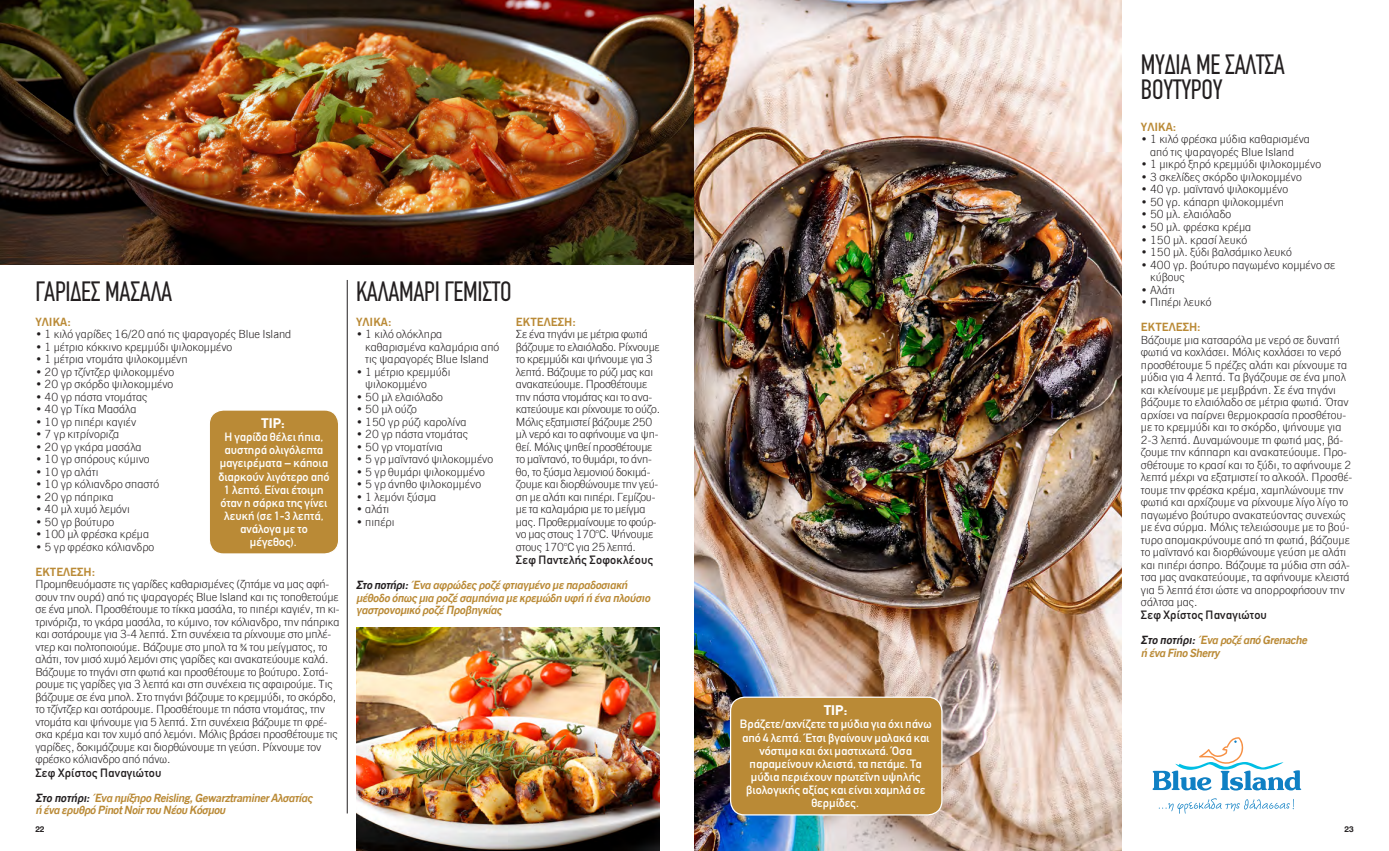
<style>
.page{position:relative;width:1389px;height:851px;background:#fff}
.page>*{position:absolute;margin:0;border:0;box-sizing:border-box;transform-origin:0 0}
.K_ÓÔÓÈÎ{font:condensed 27.5px/25px "CF Din";letter-spacing:-.01em;color:#231f20}
.keimeno{font:700 13.75px "CF Din";letter-spacing:.01em;color:#fff}
.keimeno-2{font:11.88px/13.1px "CF Din";color:#fff;text-align:center}
.keimeno-3{font:11.88px "CF Din";letter-spacing:.02em;color:#231f20}
.keimeno-4{font:300 11.25px/12.5px "C Dsans 01";color:#231f20}
.keimeno-5{font:300 11.25px/12.5px "C Dsans 01";letter-spacing:-.02em;color:#231f20}
.keimeno-6{font:italic 600 11.25px/12.5px "C Dsans 04";color:#ba8a36}
.keimeno-7{font:600 11.25px "C Dsans 04";color:#ba8a36}
.t1{font:700 8.75px "Helvetica Neue Greek";color:#231f20}
.s1{font-family:"Calibri"}
.s2{color:#231f20}
</style>
<div class="page">
<img style="left:0;top:0;width:694px;height:264px">
<div style="left:209px;top:410px;width:130px;height:144px;background:#ba8a36;border-radius:14px"></div>
<div style="left:209px;top:409px;width:130px;height:145px;border:1px solid #fff;border-radius:14px"></div>
<hr style="left:347px;top:280px;width:1px;height:533px;background:#231f20">
<img style="left:356px;top:627px;width:303px;height:223px">
<img style="left:694px;top:0;width:427px;height:850px">
<div style="left:731px;top:697px;width:211px;height:117px;background:#ba8a36;border-radius:14px"></div>
<div style="left:730px;top:696px;width:213px;height:119px;border:1px solid #fff;border-radius:14px"></div>
<svg style="left:1159px;top:798px;width:135px;height:15px"></svg>
<svg style="left:1153px;top:737px;width:148px;height:53px"></svg>
<p class="K_ÓÔÓÈÎ" style="left:35px;top:279px;width:138px">ΓΑΡΊΔΕΣ ΜΑΣΆΛΑ</p>
<p class="keimeno-7" style="left:35px;top:315px;width:37px">ΥΛΙΚΆ:</p>
<p class="keimeno-4" style="left:35px;top:328px;width:257px">• 1 κιλό γαρίδες 16/20 από τις ψαραγορές Blue Island</p>
<p class="keimeno-4" style="left:35px;top:340px;width:198px">• 1 μέτριο κόκκινο κρεμμύδι ψιλοκομμένο</p>
<p class="keimeno-4" style="left:35px;top:353px;width:154px">• 1 μέτρια ντομάτα ψιλοκομμένη</p>
<p class="keimeno-4" style="left:35px;top:365px;width:140px">• 20 γρ τζίντζερ ψιλοκομμένο</p>
<p class="keimeno-4" style="left:35px;top:378px;width:139px">• 20 γρ σκόρδο ψιλοκομμένο</p>
<p class="keimeno-4" style="left:35px;top:390px;width:113px">• 40 γρ πάστα ντομάτας</p>
<p class="keimeno-4" style="left:35px;top:403px;width:103px">• 40 γρ Τίκα Μασάλα</p>
<p class="keimeno-4" style="left:35px;top:415px;width:102px">• 10 γρ πιπέρι καγιέν</p>
<p class="keimeno-4" style="left:35px;top:428px;width:85px">• 7 γρ κιτρίνοριζα</p>
<p class="keimeno-4" style="left:35px;top:440px;width:108px">• 20 γρ γκάρα μασάλα</p>
<p class="keimeno-4" style="left:35px;top:453px;width:116px">• 10 γρ σπόρους κύμινο</p>
<p class="keimeno-4" style="left:35px;top:465px;width:65px">• 10 γρ αλάτι</p>
<p class="keimeno-4" style="left:35px;top:478px;width:125px">• 10 γρ κόλιανδρο σπαστό</p>
<p class="keimeno-4" style="left:35px;top:490px;width:80px">• 20 γρ πάπρικα</p>
<p class="keimeno-4" style="left:35px;top:503px;width:96px">• 40 μλ χυμό λεμόνι</p>
<p class="keimeno-4" style="left:35px;top:515px;width:80px">• 50 γρ βούτυρο</p>
<p class="keimeno-4" style="left:35px;top:528px;width:115px">• 100 μλ φρέσκα κρέμα</p>
<p class="keimeno-4" style="left:35px;top:540px;width:120px">• 5 γρ φρέσκο κόλιανδρο</p>
<p class="keimeno-7" style="left:35px;top:565px;width:62px">ΕΚΤΈΛΕΣΗ:</p>
<p class="keimeno-4" style="left:35px;top:578px;width:306px">Προμηθευόμαστε τις γαρίδες καθαρισμένες (ζητάμε να μας αφή&shy;σουν την ουρά) από τις ψαραγορές Blue Island και τις τοποθετούμε σε ένα μπολ. Προσθέτουμε το τίκκα μασάλα, το πιπέρι καγιέν, τη κι&shy;τρινόριζα, το γκάρα μασάλα, το κύμινο, τον κόλιανδρο, την πάπρικα και σοτάρουμε για 3-4 λεπτά. Στη συνέχεια τα ρίχνουμε στο μπλέ&shy;ντερ και πολτοποιούμε. Βάζουμε στο μπολ τα <span class="s1">¾</span> του μείγματος, το αλάτι, τον μισό χυμό λεμόνι στις γαρίδες και ανακατεύουμε καλά.<br>Βάζουμε το τηγάνι στη φωτιά και προσθέτουμε το βούτυρο. Σοτά&shy;ρουμε τις γαρίδες για 3 λεπτά και στη συνέχεια τις αφαιρούμε. Τις βάζουμε σε ένα μπολ. Στο τηγάνι βάζουμε το κρεμμύδι, το σκόρδο, το τζίντζερ και σοτάρουμε. Προσθέτουμε τη πάστα ντομάτας, την ντομάτα και ψήνουμε για 5 λεπτά. Στη συνέχεια βάζουμε τη φρέ&shy;σκα κρέμα και τον χυμό από λεμόνι. Μόλις βράσει προσθέτουμε τις γαρίδες, δοκιμάζουμε και διορθώνουμε τη γεύση. Ρίχνουμε τον φρέσκο κόλιανδρο από πάνω.</p>
<p class="keimeno-3" style="left:35px;top:765px;width:128px">Σεφ Χρίστος Παναγιώτου</p>
<p class="keimeno-6" style="left:35px;top:791px;width:281px"><span class="s2">Στο ποτήρι:</span>Ένα ημίξηρο Reisling,GewarztraminerΑλσατίας ή ένα ερυθρό PinotNoirτου Νέου Κόσμου</p>
<p class="keimeno" style="left:262px;top:415px;width:25px">TIP:</p>
<p class="keimeno-2" style="left:218px;top:430px;width:113px">Η γαρίδα θέλει ήπια, αυστηρά ολιγόλεπτα μαγειρέματα – κάποια διαρκούν λιγότερο από<br>1 λεπτό. Είναι έτοιμη όταν η σάρκα της γίνει λευκή (σε 1-3 λεπτά, ανάλογα με το μέγεθος).</p>
<p class="K_ÓÔÓÈÎ" style="left:356px;top:279px;width:155px">ΚΑΛΑΜΆΡΙ ΓΕΜΙΣΤΌ</p>
<p class="keimeno-7" style="left:356px;top:315px;width:37px">ΥΛΙΚΆ:</p>
<p class="keimeno-4" style="left:365px;top:328px;width:136px;text-indent:-9px">• 1 κιλό ολόκληρα καθαρισμένα καλαμάρια από τις ψαραγορές Blue Island</p>
<p class="keimeno-4" style="left:365px;top:365px;width:87px;text-indent:-9px">• 1 μέτριο κρεμμύδι ψιλοκομμένο</p>
<p class="keimeno-4" style="left:356px;top:390px;width:88px">• 50 μλ ελαιόλαδο</p>
<p class="keimeno-4" style="left:356px;top:403px;width:62px">• 50 μλ ούζο</p>
<p class="keimeno-4" style="left:356px;top:415px;width:112px">• 150 γρ ρύζι καρολίνα</p>
<p class="keimeno-4" style="left:356px;top:428px;width:113px">• 20 γρ πάστα ντομάτας</p>
<p class="keimeno-4" style="left:356px;top:440px;width:88px">• 50 γρ ντοματίνια</p>
<p class="keimeno-4" style="left:356px;top:453px;width:138px">• 5 γρ μαϊντανό ψιλοκομμένο</p>
<p class="keimeno-4" style="left:356px;top:465px;width:130px">• 5 γρ θυμάρι ψιλοκομμένο</p>
<p class="keimeno-4" style="left:356px;top:478px;width:126px">• 5 γρ άνηθο ψιλοκομμένο</p>
<p class="keimeno-4" style="left:356px;top:490px;width:82px">• 1 λεμόνι ξύσμα</p>
<p class="keimeno-4" style="left:356px;top:503px;width:35px">• αλάτι</p>
<p class="keimeno-4" style="left:356px;top:515px;width:40px">• πιπέρι</p>
<p class="keimeno-7" style="left:516px;top:315px;width:62px">ΕΚΤΈΛΕΣΗ:</p>
<p class="keimeno-5" style="left:516px;top:328px;width:146px">Σε ένα τηγάνι με μέτρια φωτιά βάζουμε το ελαιόλαδο. Ρίχνουμε το κρεμμύδι και ψήνουμε για 3 λεπτά. Βάζουμε το ρύζι μας και ανακατεύουμε. Προσθέτουμε την πάστα ντομάτας και το ανα&shy;κατεύουμε και ρίχνουμε το ούζο.<br>Μόλις εξατμιστεί βάζουμε 250 μλ νερό και το αφήνουμε να ψη&shy;θεί. Μόλις ψηθεί προσθέτουμε το μαϊντανό, το θυμάρι, το άνη&shy;θο, το ξύσμα λεμονιού δοκιμά&shy;ζουμε και διορθώνουμε την γεύ&shy;ση με αλάτι και πιπέρι. Γεμίζου&shy;με τα καλαμάρια με το μείγμα μας. Προθερμαίνουμε το φούρ&shy;νο μας στοuς 170°C. Ψήνουμε στους 170°C για 25 λεπτά.</p>
<p class="keimeno-3" style="left:516px;top:553px;width:139px">Σεφ Παντελής Σοφοκλέους</p>
<p class="keimeno-6" style="left:356px;top:578px;width:298px"><span class="s2">Στο ποτήρι:</span>Ένα αφρώδες ροζέ φτιαγμένο με παραδοσιακή μέθοδο όπως μια ροζέ σαμπάνια με κρεμώδη υφή ή ένα πλούσιο γαστρονομικό ροζέ Προβηγκίας</p>
<p class="keimeno" style="left:824px;top:702px;width:25px">TIP:</p>
<p class="keimeno-2" style="left:740px;top:717px;width:193px">Βράζετε/αχνίζετε τα μύδια για όχι πάνω από 4 λεπτά. Έτσι βγαίνουν μαλακά και νόστιμα και όχι μαστιχωτά. Όσα παραμείνουν κλειστά, τα πετάμε. Τα μύδια περιέχουν πρωτεΐνη υψηλής βιολογικής αξίας και είναι χαμηλά σε θερμίδες.</p>
<p class="K_ÓÔÓÈÎ" style="left:1141px;top:52px;width:145px">ΜΎΔΙΑ ΜΕ ΣΆΛΤΣΑ<br>ΒΟΥΤΎΡΟΥ</p>
<p class="keimeno-7" style="left:1141px;top:120px;width:37px">ΥΛΙΚΆ:</p>
<p class="keimeno-4" style="left:1141px;top:133px;width:171px;text-align:center">• 1 κιλό φρέσκα μύδια καθαρισμένα από τις ψαραγορές Blue Island</p>
<p class="keimeno-4" style="left:1141px;top:158px;width:182px">• 1 μικρό ξηρό κρεμμύδι ψιλοκομμένο</p>
<p class="keimeno-4" style="left:1141px;top:171px;width:162px">• 3 σκελίδες σκόρδο ψιλοκομμένο</p>
<p class="keimeno-4" style="left:1141px;top:183px;width:149px">• 40 γρ. μαϊντανό ψιλοκομμένο</p>
<p class="keimeno-4" style="left:1141px;top:196px;width:145px">• 50 γρ. κάπαρη ψιλοκομμένη</p>
<p class="keimeno-4" style="left:1141px;top:208px;width:92px">• 50 μλ. ελαιόλαδο</p>
<p class="keimeno-4" style="left:1141px;top:221px;width:112px">• 50 μλ. φρέσκα κρέμα</p>
<p class="keimeno-4" style="left:1141px;top:233px;width:108px">• 150 μλ. κρασί λευκό</p>
<p class="keimeno-4" style="left:1141px;top:246px;width:152px">• 150 μλ. ξύδι βαλσάμικο λευκό</p>
<p class="keimeno-4" style="left:1150px;top:258px;width:187px;text-indent:-9px">• 400 γρ. βούτυρο παγωμένο κομμένο σε κύβους</p>
<p class="keimeno-4" style="left:1141px;top:283px;width:35px">• Αλάτι</p>
<p class="keimeno-4" style="left:1141px;top:296px;width:72px">• Πιπέρι λευκό</p>
<p class="keimeno-7" style="left:1141px;top:320px;width:62px">ΕΚΤΈΛΕΣΗ:</p>
<p class="keimeno-4" style="left:1141px;top:333px;width:213px">Βάζουμε μια κατσαρόλα με νερό σε δυνατή φωτιά να κοχλάσει. Μόλις κοχλάσει το νερό προσθέτουμε 5 πρέζες αλάτι και ρίχνουμε τα μύδια για 4 λεπτά. Τα βγάζουμε σε ένα μπολ και κλείνουμε με μεμβράνη. Σε ένα τηγάνι βάζουμε το ελαιόλαδο σε μέτρια φωτιά. Όταν αρχίσει να παίρνει θερμοκρασία προσθέτου&shy;με το κρεμμύδι και το σκόρδο, ψήνουμε για 2-3 λεπτά. Δυναμώνουμε τη φωτιά μας, βά&shy;ζουμε την κάππαρη και ανακατεύουμε. Προ&shy;σθέτουμε το κρασί και το ξύδι, το αφήνουμε 2 λεπτά μέχρι να εξατμιστεί το αλκοόλ. Προσθέ&shy;τουμε την φρέσκα κρέμα, χαμηλώνουμε την φωτιά και αρχίζουμε να ρίχνουμε λίγο λίγο το παγωμένο βούτυρο ανακατεύοντας συνεχώς με ένα σύρμα. Μόλις τελειώσουμε με το βού&shy;τυρο απομακρύνουμε από τη φωτιά, βάζουμε το μαϊντανό και διορθώνουμε γεύση με αλάτι και πιπέρι άσπρο. Βάζουμε τα μύδια στη σάλ&shy;τσα μας ανακατεύουμε, τα αφήνουμε κλειστά για 5 λεπτά έτσι ώστε να απορροφήσουν την σάλτσα μας.</p>
<p class="keimeno-3" style="left:1141px;top:608px;width:128px">Σεφ Χρίστος Παναγιώτου</p>
<p class="keimeno-6" style="left:1141px;top:634px;width:170px"><span class="s2">Στο ποτήρι:</span>Ένα ροζέαπό Grenache ή ένα Fino Sherry</p>
<p class="t1" style="left:35px;top:824px;width:11px">22</p>
<p class="t1" style="left:1344px;top:824px;width:11px">23</p>
</div>
